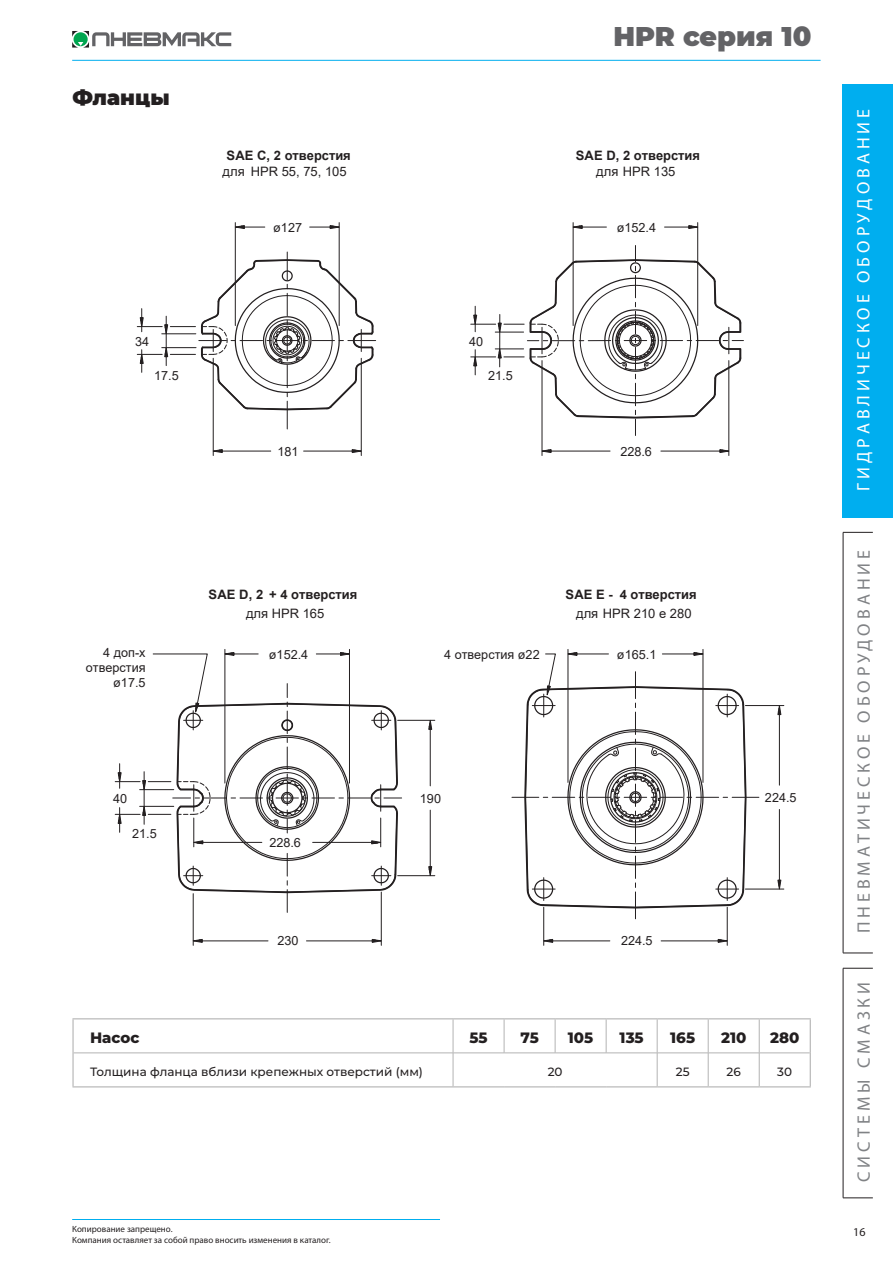
<style>
.page{position:relative;width:893px;height:1263px;background:#fff}
.page>*{position:absolute;margin:0;border:0;box-sizing:border-box;transform-origin:0 0}
.t1{font:900 27px "Montserrat";color:#636366}
.t2{font:900 21px "Montserrat";color:#231f20}
.t3{font:18px "Myriad Pro";letter-spacing:.22em;color:#808285}
.t4{font:18px "Myriad Pro";letter-spacing:.22em;color:#fff}
.t5{font:800 15px "Montserrat";color:#231f20}
.t6{font:700 13.05px "Arial";color:#231f20}
.t7{font:13.05px "Arial";color:#231f20}
.t8{font:12.6px/15.3px "Arial";color:#231f20;text-align:right}
.t9{font:500 12px "Montserrat";color:#231f20}
.t10{font:12px "Myriad Pro";color:#231f20}
.t11{font:9px/10.8px "Myriad Pro";color:#231f20}
</style>
<div class="page">
<hr style="left:72px;top:60px;width:749px;height:1px;background:#00aeef">
<hr style="left:72px;top:1219px;width:368px;height:1px;background:#00aeef">
<svg style="left:72px;top:31px;width:159px;height:17px"></svg>
<div style="left:843px;top:84px;width:50px;height:433px;background:#00aeef"></div>
<hr style="left:843px;top:968px;width:30px;height:1px;background:#231f20">
<hr style="left:843px;top:968px;width:1px;height:230px;background:#231f20">
<hr style="left:843px;top:1197px;width:30px;height:1px;background:#231f20">
<hr style="left:843px;top:532px;width:30px;height:1px;background:#231f20">
<hr style="left:843px;top:532px;width:1px;height:421px;background:#231f20">
<hr style="left:843px;top:953px;width:30px;height:1px;background:#231f20">
<svg style="left:428px;top:719px;width:4px;height:11px"></svg>
<svg style="left:428px;top:866px;width:4px;height:11px"></svg>
<svg style="left:192px;top:939px;width:11px;height:4px"></svg>
<svg style="left:372px;top:939px;width:9px;height:4px"></svg>
<svg style="left:777px;top:706px;width:5px;height:9px"></svg>
<svg style="left:777px;top:879px;width:5px;height:10px"></svg>
<svg style="left:544px;top:939px;width:9px;height:4px"></svg>
<svg style="left:717px;top:939px;width:10px;height:4px"></svg>
<svg style="left:212px;top:449px;width:11px;height:4px"></svg>
<svg style="left:351px;top:449px;width:10px;height:4px"></svg>
<svg style="left:541px;top:449px;width:11px;height:4px"></svg>
<svg style="left:719px;top:449px;width:11px;height:4px"></svg>
<hr style="left:225px;top:649px;width:1px;height:134px;background:#231f20">
<hr style="left:349px;top:649px;width:1px;height:134px;background:#231f20">
<hr style="left:398px;top:720px;width:37px;height:1px;background:#231f20">
<hr style="left:398px;top:875px;width:37px;height:1px;background:#231f20">
<hr style="left:430px;top:729px;width:1px;height:57px;background:#231f20">
<hr style="left:430px;top:810px;width:1px;height:57px;background:#231f20">
<hr style="left:193px;top:894px;width:1px;height:51px;background:#231f20">
<hr style="left:381px;top:892px;width:1px;height:53px;background:#231f20">
<hr style="left:202px;top:940px;width:66px;height:1px;background:#231f20">
<hr style="left:306px;top:940px;width:66px;height:1px;background:#231f20">
<hr style="left:568px;top:649px;width:1px;height:133px;background:#231f20">
<hr style="left:703px;top:649px;width:1px;height:133px;background:#231f20">
<hr style="left:745px;top:705px;width:39px;height:1px;background:#231f20">
<hr style="left:745px;top:889px;width:39px;height:1px;background:#231f20">
<hr style="left:779px;top:715px;width:1px;height:70px;background:#231f20">
<hr style="left:779px;top:809px;width:1px;height:71px;background:#231f20">
<hr style="left:543px;top:907px;width:1px;height:38px;background:#231f20">
<hr style="left:727px;top:907px;width:1px;height:38px;background:#231f20">
<hr style="left:553px;top:940px;width:57px;height:1px;background:#231f20">
<hr style="left:661px;top:940px;width:57px;height:1px;background:#231f20">
<hr style="left:235px;top:223px;width:1px;height:103px;background:#231f20">
<hr style="left:339px;top:223px;width:1px;height:103px;background:#231f20">
<svg style="left:234px;top:225px;width:31px;height:4px"></svg>
<svg style="left:310px;top:225px;width:30px;height:4px"></svg>
<svg style="left:137px;top:252px;width:239px;height:177px"></svg>
<hr style="left:213px;top:358px;width:1px;height:97px;background:#231f20">
<hr style="left:361px;top:358px;width:1px;height:97px;background:#231f20">
<hr style="left:222px;top:451px;width:49px;height:1px;background:#231f20">
<hr style="left:304px;top:451px;width:48px;height:1px;background:#231f20">
<hr style="left:573px;top:223px;width:1px;height:103px;background:#231f20">
<hr style="left:697px;top:223px;width:1px;height:103px;background:#231f20">
<svg style="left:572px;top:225px;width:34px;height:4px"></svg>
<svg style="left:664px;top:225px;width:35px;height:4px"></svg>
<svg style="left:471px;top:245px;width:272px;height:190px"></svg>
<hr style="left:542px;top:361px;width:1px;height:94px;background:#231f20">
<hr style="left:728px;top:361px;width:1px;height:94px;background:#231f20">
<hr style="left:551px;top:451px;width:59px;height:1px;background:#231f20">
<hr style="left:661px;top:451px;width:59px;height:1px;background:#231f20">
<svg style="left:115px;top:652px;width:287px;height:260px"></svg>
<svg style="left:512px;top:652px;width:247px;height:267px"></svg>
<hr style="left:72px;top:1018px;width:381px;height:1px;background:#b3b3b3">
<hr style="left:72px;top:1019px;width:2px;height:34px;background:#b3b3b3">
<hr style="left:453px;top:1018px;width:51px;height:1px;background:#b3b3b3">
<hr style="left:504px;top:1018px;width:51px;height:1px;background:#b3b3b3">
<hr style="left:555px;top:1018px;width:51px;height:1px;background:#b3b3b3">
<hr style="left:606px;top:1018px;width:51px;height:1px;background:#b3b3b3">
<hr style="left:657px;top:1018px;width:51px;height:1px;background:#b3b3b3">
<hr style="left:708px;top:1018px;width:51px;height:1px;background:#b3b3b3">
<hr style="left:759px;top:1018px;width:52px;height:1px;background:#b3b3b3">
<hr style="left:810px;top:1019px;width:1px;height:34px;background:#b3b3b3">
<hr style="left:72px;top:1053px;width:2px;height:33px;background:#b3b3b3">
<hr style="left:810px;top:1053px;width:1px;height:33px;background:#b3b3b3">
<hr style="left:72px;top:1086px;width:381px;height:1px;background:#b3b3b3">
<hr style="left:453px;top:1086px;width:51px;height:1px;background:#b3b3b3">
<hr style="left:504px;top:1086px;width:51px;height:1px;background:#b3b3b3">
<hr style="left:555px;top:1086px;width:51px;height:1px;background:#b3b3b3">
<hr style="left:606px;top:1086px;width:51px;height:1px;background:#b3b3b3">
<hr style="left:657px;top:1086px;width:51px;height:1px;background:#b3b3b3">
<hr style="left:708px;top:1086px;width:51px;height:1px;background:#b3b3b3">
<hr style="left:759px;top:1086px;width:52px;height:1px;background:#b3b3b3">
<hr style="left:453px;top:1019px;width:1px;height:34px;background:#b3b3b3">
<hr style="left:504px;top:1019px;width:1px;height:34px;background:#b3b3b3">
<hr style="left:555px;top:1019px;width:1px;height:34px;background:#b3b3b3">
<hr style="left:606px;top:1019px;width:1px;height:34px;background:#b3b3b3">
<hr style="left:657px;top:1019px;width:1px;height:34px;background:#b3b3b3">
<hr style="left:708px;top:1019px;width:1px;height:34px;background:#b3b3b3">
<hr style="left:759px;top:1019px;width:1px;height:34px;background:#b3b3b3">
<hr style="left:74px;top:1052px;width:379px;height:1px;background:#b3b3b3">
<hr style="left:453px;top:1052px;width:51px;height:1px;background:#b3b3b3">
<hr style="left:453px;top:1053px;width:1px;height:33px;background:#b3b3b3">
<hr style="left:504px;top:1052px;width:51px;height:1px;background:#b3b3b3">
<hr style="left:555px;top:1052px;width:51px;height:1px;background:#b3b3b3">
<hr style="left:606px;top:1052px;width:51px;height:1px;background:#b3b3b3">
<hr style="left:657px;top:1052px;width:51px;height:1px;background:#b3b3b3">
<hr style="left:657px;top:1053px;width:1px;height:33px;background:#b3b3b3">
<hr style="left:708px;top:1052px;width:51px;height:1px;background:#b3b3b3">
<hr style="left:708px;top:1053px;width:1px;height:33px;background:#b3b3b3">
<hr style="left:759px;top:1052px;width:51px;height:1px;background:#b3b3b3">
<hr style="left:759px;top:1053px;width:1px;height:33px;background:#b3b3b3">
<p class="t2" style="left:72px;top:82px;width:99px">Фланцы</p>
<p class="t8" style="left:135px;top:333px;width:16px">34</p>
<p class="t8" style="left:154px;top:368px;width:26px">17.5</p>
<p class="t1" style="left:613px;top:16px;width:200px">HPR cерия 10</p>
<p class="t6" style="left:227px;top:146px;width:126px">SAE C, 2 отверстия</p>
<p class="t6" style="left:576px;top:146px;width:126px">SAE D, 2 отверстия</p>
<p class="t7" style="left:223px;top:162px;width:24px">для</p>
<p class="t7" style="left:596px;top:162px;width:81px">для HPR 135</p>
<p class="t7" style="left:251px;top:162px;width:97px">HPR 55, 75, 105</p>
<p class="t8" style="left:273px;top:219px;width:30px">ø127</p>
<p class="t8" style="left:277px;top:443px;width:23px">181</p>
<p class="t8" style="left:469px;top:333px;width:16px">40</p>
<p class="t8" style="left:488px;top:367px;width:26px">21.5</p>
<p class="t8" style="left:617px;top:219px;width:41px">ø152.4</p>
<p class="t8" style="left:620px;top:443px;width:33px">228.6</p>
<p class="t6" style="left:209px;top:585px;width:150px">SAE D, 2 + 4 отверстия</p>
<p class="t6" style="left:566px;top:585px;width:132px">SAE E - 4 отверстия</p>
<p class="t7" style="left:246px;top:604px;width:80px">для HPR 165</p>
<p class="t7" style="left:576px;top:604px;width:117px">для HPR 210 e 280</p>
<p class="t8" style="left:86px;top:644px;width:61px">4 доп-х отверстия ø17.5</p>
<p class="t8" style="left:444px;top:646px;width:97px">4 отверстия ø22</p>
<p class="t8" style="left:269px;top:646px;width:41px">ø152.4</p>
<p class="t8" style="left:617px;top:646px;width:41px">ø165.1</p>
<p class="t8" style="left:113px;top:790px;width:16px">40</p>
<p class="t8" style="left:420px;top:790px;width:23px">190</p>
<p class="t8" style="left:765px;top:790px;width:33px">224.5</p>
<p class="t8" style="left:132px;top:826px;width:26px">21.5</p>
<p class="t8" style="left:269px;top:835px;width:33px">228.6</p>
<p class="t8" style="left:277px;top:933px;width:23px">230</p>
<p class="t8" style="left:621px;top:933px;width:33px">224.5</p>
<p class="t5" style="left:90px;top:1027px;width:51px">Насос</p>
<p class="t5" style="left:469px;top:1027px;width:20px">55</p>
<p class="t5" style="left:520px;top:1027px;width:20px">75</p>
<p class="t5" style="left:568px;top:1027px;width:27px">105</p>
<p class="t5" style="left:620px;top:1027px;width:26px">135</p>
<p class="t5" style="left:670px;top:1027px;width:26px">165</p>
<p class="t5" style="left:721px;top:1027px;width:27px">210</p>
<p class="t5" style="left:770px;top:1027px;width:31px">280</p>
<p class="t9" style="left:90px;top:1063px;width:334px">Толщина фланца вблизи крепежных отверстий (мм)</p>
<p class="t9" style="left:548px;top:1063px;width:16px">20</p>
<p class="t9" style="left:676px;top:1063px;width:15px">25</p>
<p class="t9" style="left:727px;top:1063px;width:16px">26</p>
<p class="t9" style="left:777px;top:1063px;width:16px">30</p>
<h3 class="t4" style="left:852px;top:491px;width:383px;rotate:-90deg">ГИДРАВЛИЧЕСКОЕ ОБОРУДОВАНИЕ</h3>
<h3 class="t3" style="left:853px;top:933px;width:385px;rotate:-90deg">ПНЕВМАТИЧЕСКОЕ ОБОРУДОВАНИЕ</h3>
<h3 class="t3" style="left:853px;top:1182px;width:202px;rotate:-90deg">СИСТЕМЫ СМАЗКИ</h3>
<p class="t11" style="left:72px;top:1223px;width:260px">Копирование запрещено.<br>Компания оставляет за собой право вносить изменения в каталог.</p>
<p class="t10" style="left:853px;top:1224px;width:14px">16</p>
</div>
